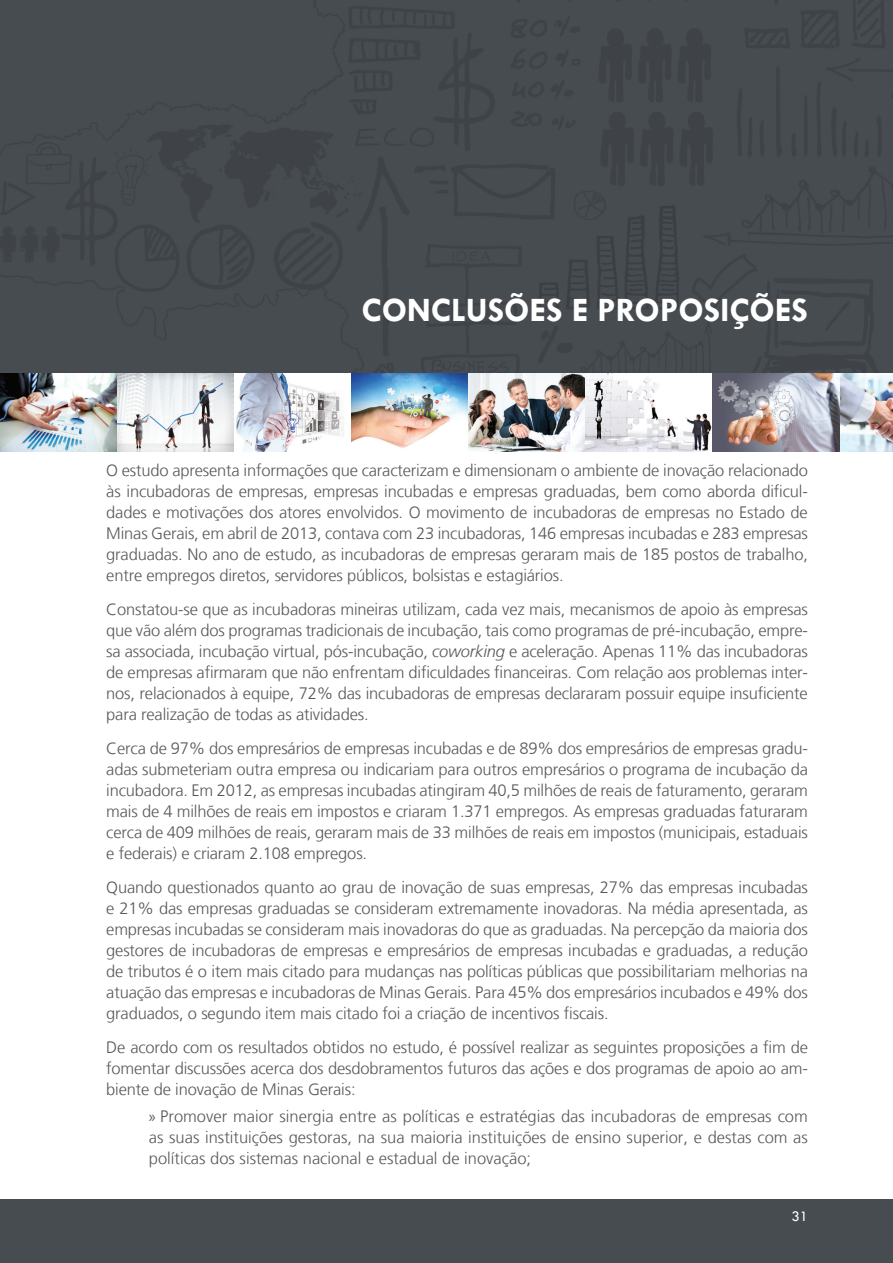
<style>
.page{position:relative;width:893px;height:1263px;background:#fff}
.page>*{position:absolute;margin:0;border:0;box-sizing:border-box;transform-origin:0 0}
.titulo{font:700 34.5px "Tw Cen";color:#fff}
.corpo{font:300 16.5px/21px "Frutiger LT";letter-spacing:-.01em;color:#57585a;text-align:justify}
.t1{font:15px "Tw Cen";color:#fff}
.s1{font-style:italic}
.s2{font-family:"Myriad Pro";font-weight:400}
</style>
<div class="page">
<img style="left:0;top:0;width:893px;height:452px">
<img style="left:0;top:374px;width:893px;height:77px">
<div style="left:0;top:1199px;width:893px;height:64px;background:#474c51"></div>
<hr style="left:0;top:1199px;width:1px;height:64px;background:#3fbcd3">
<p class="titulo" style="left:362px;top:290px;width:448px">CONCLUSÕES E PROPOSIÇÕES</p>
<p class="corpo" style="left:106px;top:460px;width:703px">O estudo apresenta informações que caracterizam e dimensionam o ambiente de inovação relacionado às incubadoras de empresas, empresas incubadas e empresas graduadas, bem como aborda dificul&shy;dades e motivações dos atores envolvidos. O movimento de incubadoras de empresas no Estado de Minas Gerais, em abril de 2013, contava com 23 incubadoras, 146 empresas incubadas e 283 empresas graduadas. No ano de estudo, as incubadoras de empresas geraram mais de 185 postos de trabalho, entre empregos diretos, servidores públicos, bolsistas e estagiários.</p>
<p class="corpo" style="left:106px;top:599px;width:703px">Constatou-se que as incubadoras mineiras utilizam, cada vez mais, mecanismos de apoio às empresas que vão além dos programas tradicionais de incubação, tais como programas de pré-incubação, empre&shy;sa associada, incubação virtual, pós-incubação, <span class="s1">coworking</span> e aceleração. Apenas 11% das incubadoras de empresas afirmaram que não enfrentam dificuldades financeiras. Com relação aos problemas inter&shy;nos, relacionados à equipe, 72% das incubadoras de empresas declararam possuir equipe insuficiente para realização de todas as atividades.</p>
<p class="corpo" style="left:106px;top:738px;width:703px">Cerca de 97% dos empresários de empresas incubadas e de 89% dos empresários de empresas gradu&shy;adas submeteriam outra empresa ou indicariam para outros empresários o programa de incubação da incubadora. Em 2012, as empresas incubadas atingiram 40,5 milhões de reais de faturamento, geraram mais de 4 milhões de reais em impostos e criaram 1.371 empregos. As empresas graduadas faturaram cerca de 409 milhões de reais, geraram mais de 33 milhões de reais em impostos (municipais, estaduais e federais) e criaram 2.108 empregos.</p>
<p class="corpo" style="left:106px;top:877px;width:703px">Quando questionados quanto ao grau de inovação de suas empresas, 27% das empresas incubadas e 21% das empresas graduadas se consideram extremamente inovadoras. Na média apresentada, as empresas incubadas se consideram mais inovadoras do que as graduadas. Na percepção da maioria dos gestores de incubadoras de empresas e empresários de empresas incubadas e graduadas, a redução de tributos é o item mais citado para mudanças nas políticas públicas que possibilitariam melhorias na atuação das empresas e incubadoras de Minas Gerais. Para 45% dos empresários incubados e 49% dos graduados, o segundo item mais citado foi a criação de incentivos fiscais.</p>
<p class="corpo" style="left:106px;top:1036px;width:703px">De acordo com os resultados obtidos no estudo, é possível realizar as seguintes proposições a fim de fomentar discussões acerca dos desdobramentos futuros das ações e dos programas de apoio ao am&shy;biente de inovação de Minas Gerais:</p>
<p class="corpo" style="left:149px;top:1106px;width:661px"><span class="s2">»</span> Promover maior sinergia entre as políticas e estratégias das incubadoras de empresas com as suas instituições gestoras, na sua maioria instituições de ensino superior, e destas com as políticas dos sistemas nacional e estadual de inovação;</p>
<p class="t1" style="left:791px;top:1208px;width:18px">31</p>
</div>
